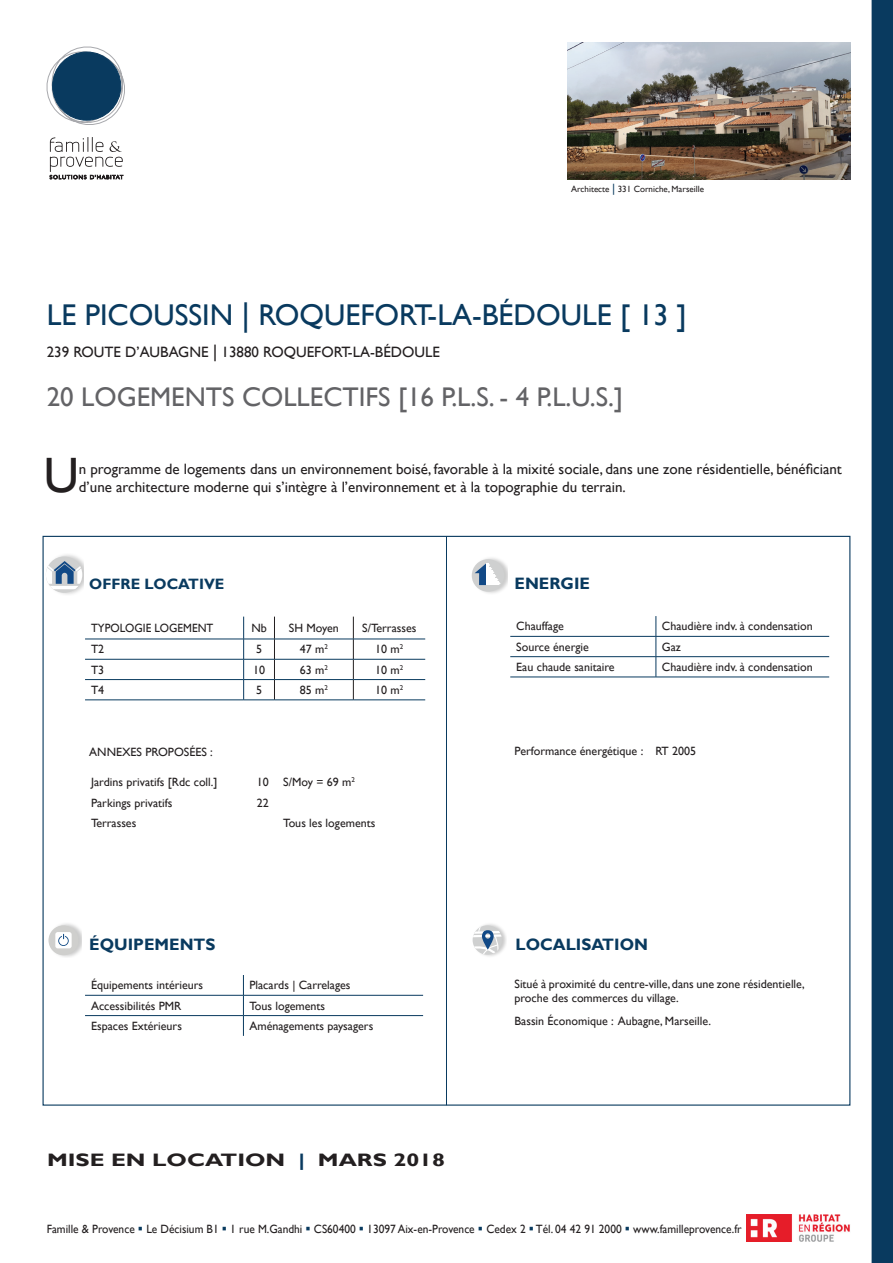
<style>
.page{position:relative;width:893px;height:1263px;background:#fff}
.page>*{position:absolute;margin:0;border:0;box-sizing:border-box;transform-origin:0 0}
.t1{font:49.65px "Gill Sans";color:#231f20}
.t2{font:30px "Gill Sans";color:#093a5f}
.t3{font:27px "Gill Sans";color:#636366}
.t4{font:700 18px "Gill Sans";color:#231f20;scale:1.3 1}
.t5{font:700 16.5px "Gill Sans";color:#093a5f}
.t6{font:15px/18px "Gill Sans";color:#231f20}
.t7{font:700 15px "Gill Sans";color:#093a5f}
.t8{font:12px/14.4px "Gill Sans";color:#231f20}
.t9{font:12px "Gill Sans";color:#231f20;scale:.95 1}
.t10{font:12px "Gill Sans";color:#231f20;scale:.94 1}
.t11{font:9px "Gill Sans";color:#231f20}
.s1{font-size:12px;color:#093a5f}
.s2{font-size:33px}
.s3{font-size:18px}
.s4{color:#093a5f}
</style>
<div class="page">
<hr style="left:446px;top:536px;width:1px;height:569px;background:#093a5f">
<svg style="left:50px;top:137px;width:73px;height:42px"></svg>
<svg style="left:46px;top:46px;width:79px;height:79px"></svg>
<div style="left:53px;top:52px;width:68px;height:68px;background:#093a5f;border-radius:50%"></div>
<div style="left:52px;top:52px;width:69px;height:68px;border:1px solid #093a5f;border-radius:50%"></div>
<div style="left:872px;top:0;width:21px;height:1263px;background:#093a5f"></div>
<img style="left:746px;top:1214px;width:104px;height:28px">
<img style="left:567px;top:43px;width:283px;height:137px">
<img style="left:472px;top:924px;width:34px;height:32px">
<svg style="left:473px;top:925px;width:29px;height:30px"></svg>
<img style="left:471px;top:558px;width:36px;height:35px">
<div style="left:472px;top:559px;width:32px;height:33px;background:#cfd0d0;border-radius:16px"></div>
<svg style="left:472px;top:563px;width:29px;height:22px"></svg>
<img style="left:48px;top:923px;width:34px;height:34px">
<div style="left:49px;top:925px;width:29px;height:30px;background:#cfcfcd;border-radius:50%"></div>
<div style="left:55px;top:932px;width:17px;height:16px;background:#fff;border-radius:2px"></div>
<svg style="left:58px;top:934px;width:11px;height:12px"></svg>
<img style="left:54px;top:554px;width:29px;height:41px">
<div style="left:46px;top:556px;width:36px;height:37px;background:#cfd0d0;border-radius:18px"></div>
<svg style="left:46px;top:561px;width:36px;height:23px"></svg>
<hr style="left:46px;top:586px;width:36px;height:3px;background:#fff">
<hr style="left:510px;top:636px;width:146px;height:1px;background:#093a5f">
<hr style="left:656px;top:636px;width:173px;height:1px;background:#093a5f">
<hr style="left:510px;top:656px;width:146px;height:1px;background:#093a5f">
<hr style="left:656px;top:656px;width:173px;height:1px;background:#093a5f">
<svg style="left:656px;top:616px;width:1px;height:61px"></svg>
<hr style="left:510px;top:677px;width:146px;height:1px;background:#093a5f">
<hr style="left:656px;top:677px;width:173px;height:1px;background:#093a5f">
<hr style="left:85px;top:639px;width:159px;height:1px;background:#093a5f">
<hr style="left:244px;top:639px;width:30px;height:1px;background:#093a5f">
<hr style="left:85px;top:659px;width:159px;height:1px;background:#093a5f">
<hr style="left:244px;top:659px;width:30px;height:1px;background:#093a5f">
<hr style="left:85px;top:679px;width:159px;height:1px;background:#093a5f">
<hr style="left:244px;top:679px;width:30px;height:1px;background:#093a5f">
<svg style="left:243px;top:617px;width:1px;height:83px"></svg>
<svg style="left:274px;top:617px;width:1px;height:83px"></svg>
<svg style="left:353px;top:617px;width:1px;height:83px"></svg>
<hr style="left:274px;top:639px;width:79px;height:1px;background:#093a5f">
<hr style="left:353px;top:639px;width:72px;height:1px;background:#093a5f">
<hr style="left:274px;top:659px;width:79px;height:1px;background:#093a5f">
<hr style="left:353px;top:659px;width:72px;height:1px;background:#093a5f">
<hr style="left:274px;top:679px;width:79px;height:1px;background:#093a5f">
<hr style="left:353px;top:679px;width:72px;height:1px;background:#093a5f">
<hr style="left:85px;top:700px;width:159px;height:1px;background:#093a5f">
<hr style="left:244px;top:700px;width:30px;height:1px;background:#093a5f">
<hr style="left:274px;top:700px;width:79px;height:1px;background:#093a5f">
<hr style="left:353px;top:700px;width:72px;height:1px;background:#093a5f">
<hr style="left:85px;top:995px;width:158px;height:1px;background:#093a5f">
<hr style="left:243px;top:995px;width:180px;height:1px;background:#093a5f">
<hr style="left:85px;top:1015px;width:158px;height:1px;background:#093a5f">
<hr style="left:243px;top:1015px;width:180px;height:1px;background:#093a5f">
<svg style="left:243px;top:975px;width:1px;height:61px"></svg>
<p class="t11" style="left:571px;top:184px;width:134px">Architecte <span class="s1">|</span> 331 Corniche, Marseille</p>
<h2 class="t2" style="left:47px;top:297px;width:641px">LE PICOUSSIN <span class="s2">|</span> ROQUEFORT-LA-BÉDOULE [ 13 ]</h2>
<p class="t6" style="left:47px;top:343px;width:395px">239 ROUTE D’AUBAGNE <span class="s3">|</span> 13880 ROQUEFORT-LA-BÉDOULE</p>
<h3 class="t3" style="left:47px;top:381px;width:578px">20 LOGEMENTS COLLECTIFS [16 P.L.S. - 4 P.L.U.S.]</h3>
<h1 class="t1" style="left:44px;top:447px;width:37px">U</h1>
<p class="t6" style="left:79px;top:461px;width:764px">n programme de logements dans un environnement boisé, favorable à la mixité sociale, dans une zone résidentielle, bénéficiant d’une architecture moderne qui s’intègre à l’environnement et à la topographie du terrain.</p>
<p class="t7" style="left:89px;top:575px;width:137px">OFFRE LOCATIVE</p>
<h3 class="t5" style="left:514px;top:573px;width:77px">ENERGIE</h3>
<p class="t10" style="left:91px;top:621px;width:132px">TYPOLOGIE LOGEMENT</p>
<p class="t8" style="left:251px;top:621px;width:17px">Nb</p>
<p class="t8" style="left:289px;top:621px;width:52px">SH Moyen</p>
<p class="t8" style="left:362px;top:621px;width:56px">S/Terrasses</p>
<p class="t8" style="left:91px;top:642px;width:15px">T2</p>
<p class="t8" style="left:256px;top:642px;width:7px">5</p>
<p class="t8" style="left:300px;top:642px;width:30px">47 m<sup>2</sup></p>
<p class="t8" style="left:375px;top:642px;width:30px">10 m<sup>2</sup></p>
<p class="t8" style="left:91px;top:662px;width:15px">T3</p>
<p class="t8" style="left:253px;top:662px;width:13px">10</p>
<p class="t8" style="left:300px;top:662px;width:30px">63 m<sup>2</sup></p>
<p class="t8" style="left:375px;top:662px;width:30px">10 m<sup>2</sup></p>
<p class="t8" style="left:91px;top:683px;width:15px">T4</p>
<p class="t8" style="left:256px;top:683px;width:7px">5</p>
<p class="t8" style="left:300px;top:683px;width:30px">85 m<sup>2</sup></p>
<p class="t8" style="left:375px;top:683px;width:30px">10 m<sup>2</sup></p>
<p class="t8" style="left:516px;top:619px;width:49px">Chauffage</p>
<p class="t8" style="left:662px;top:619px;width:152px">Chaudière indv. à condensation</p>
<p class="t8" style="left:516px;top:640px;width:74px">Source énergie</p>
<p class="t8" style="left:662px;top:640px;width:21px">Gaz</p>
<p class="t8" style="left:516px;top:660px;width:100px">Eau chaude sanitaire</p>
<p class="t8" style="left:662px;top:660px;width:152px">Chaudière indv. à condensation</p>
<p class="t8" style="left:89px;top:745px;width:125px">ANNEXES PROPOSÉES :</p>
<p class="t8" style="left:514px;top:744px;width:183px">Performance énergétique : RT 2005</p>
<p class="t8" style="left:91px;top:775px;width:128px">Jardins privatifs [Rdc coll.]</p>
<p class="t8" style="left:257px;top:775px;width:100px">10 S/Moy = 69 m<sup>2</sup></p>
<p class="t8" style="left:91px;top:796px;width:83px">Parkings privatifs</p>
<p class="t8" style="left:257px;top:796px;width:13px">22</p>
<p class="t8" style="left:91px;top:816px;width:47px">Terrasses</p>
<p class="t8" style="left:283px;top:816px;width:94px">Tous les logements</p>
<h3 class="t5" style="left:89px;top:935px;width:128px">ÉQUIPEMENTS</h3>
<p class="t8" style="left:91px;top:978px;width:114px">Équipements intérieurs</p>
<p class="t8" style="left:249px;top:978px;width:103px">Placards | Carrelages</p>
<p class="t8" style="left:91px;top:998px;width:92px">Accessibilités PMR</p>
<p class="t8" style="left:249px;top:998px;width:77px">Tous logements</p>
<p class="t8" style="left:91px;top:1019px;width:92px">Espaces Extérieurs</p>
<p class="t8" style="left:249px;top:1019px;width:125px">Aménagements paysagers</p>
<h3 class="t4" style="left:47px;top:1149px;width:308px">MISE EN LOCATION <span class="s4">|</span> MARS 2018</h3>
<h3 class="t5" style="left:516px;top:935px;width:134px">LOCALISATION</h3>
<p class="t8" style="left:514px;top:977px;width:292px">Situé à proximité du centre-ville, dans une zone résidentielle, proche des commerces du village.</p>
<p class="t8" style="left:514px;top:1014px;width:198px">Bassin Économique : Aubagne, Marseille.</p>
<p class="t9" style="left:47px;top:1222px;width:733px">Famille &amp; Provence <span class="s4">▪</span> Le Décisium B1 <span class="s4">▪</span> 1 rue M.Gandhi <span class="s4">▪</span> CS60400 <span class="s4">▪</span> 13097 Aix-en-Provence <span class="s4">▪</span> Cedex 2 <span class="s4">▪</span> Tél. 04 42 91 2000 <span class="s4">▪</span> www.familleprovence.fr</p>
</div>
